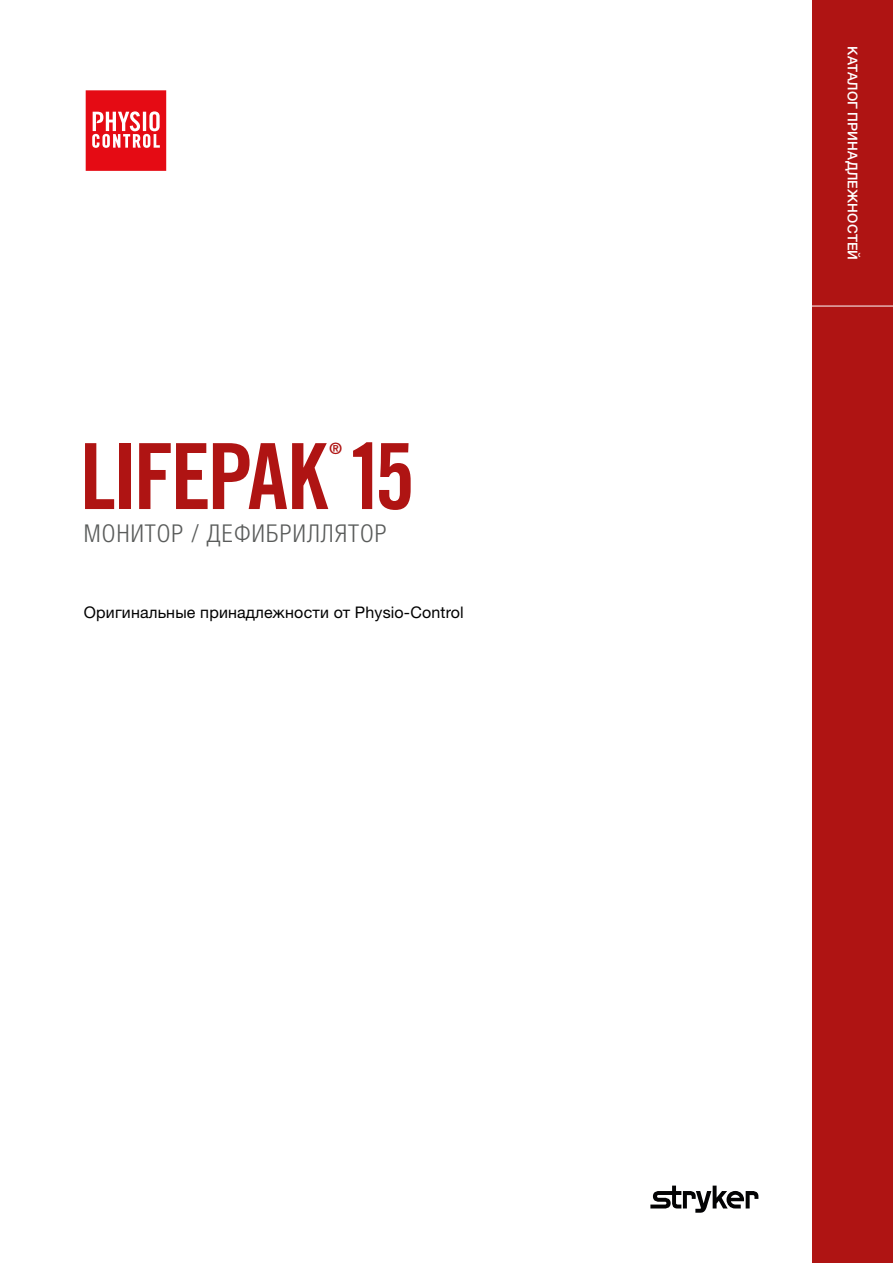
<style>
.page{position:relative;width:893px;height:1263px;background:#fff}
.page>*{position:absolute;margin:0;border:0;box-sizing:border-box;transform-origin:0 0}
.t1{font:91.2px "Trade Gothic LT Std Bd Cn 20";letter-spacing:-.04em;color:#af1413}
.t2{font:300 condensed 24.6px "Helvetica Neue LTW1 G";letter-spacing:.05em;color:#5a5c5b}
.t3{font:16.05px "Helvetica Neue LTW1 G";letter-spacing:.01em;color:#000}
.t4{font:15.6px "Trade Gothic LT Std Bd Cn 20";color:#af1413}
.t5{font:500 13.5px "Helvetica Neue LTW1 G";color:#fff}
</style>
<div class="page">
<div style="left:812px;top:0;width:81px;height:1263px;background:#af1413"></div>
<hr style="left:805px;top:306px;width:88px;height:1px;background:#fff">
<svg style="left:85px;top:90px;width:82px;height:81px"></svg>
<svg style="left:86px;top:90px;width:80px;height:81px;background:#e9363e"></svg>
<svg style="left:650px;top:1185px;width:108px;height:28px"></svg>
<h1 class="t1" style="left:80px;top:421px;width:336px">LIFEPAK 15</h1>
<p class="t4" style="left:329px;top:439px;width:14px">®</p>
<h2 class="t2" style="left:84px;top:519px;width:305px">МОНИТОР / ДЕФИБРИЛЛЯТОР</h2>
<p class="t3" style="left:84px;top:602px;width:381px">Оригинальные принадлежности от Physio-Control</p>
<p class="t5" style="left:861px;top:46px;width:215px;rotate:90deg">КАТАЛОГ ПРИНАДЛЕЖНОСТЕЙ</p>
</div>
